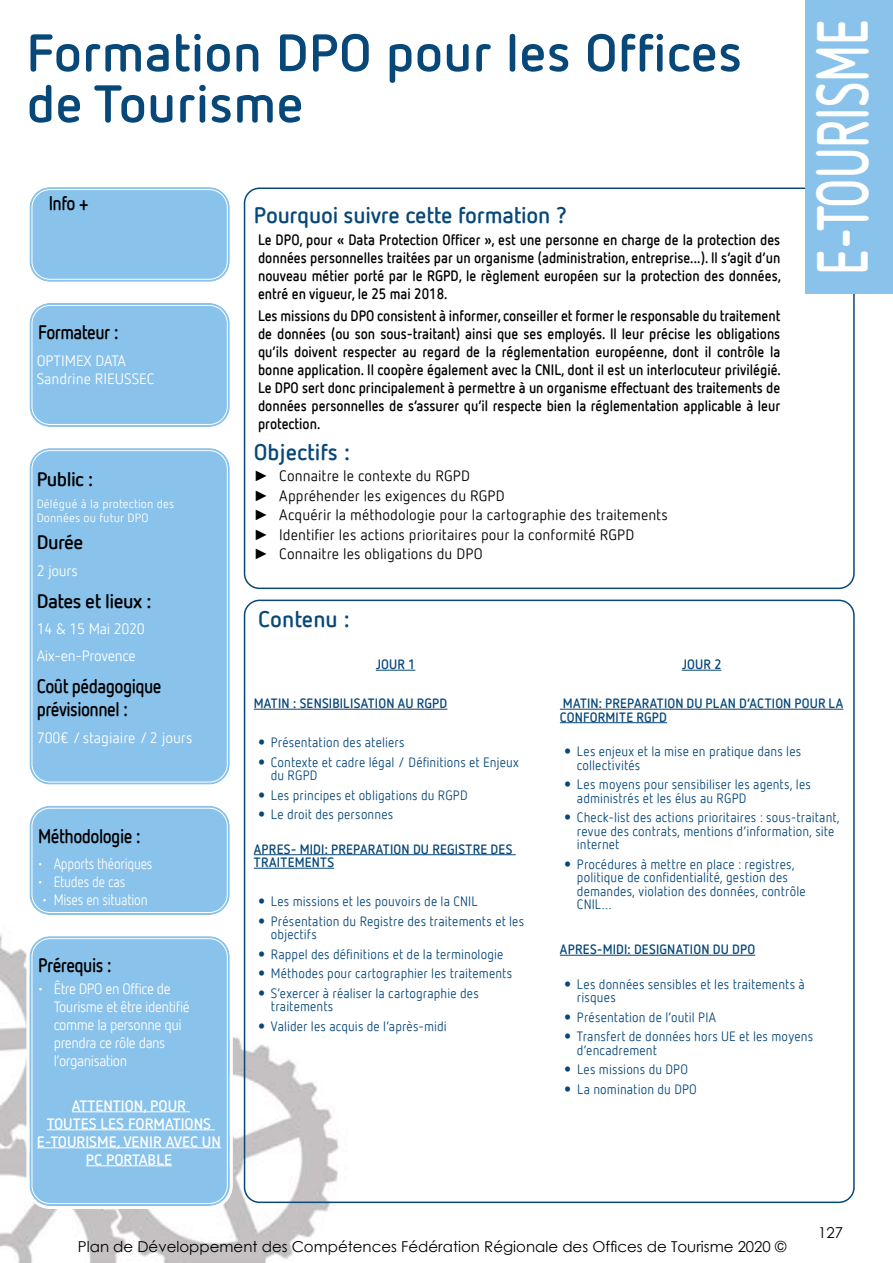
<style>
.page{position:relative;width:893px;height:1263px;background:#fff}
.page>*{position:absolute;margin:0;border:0;box-sizing:border-box;transform-origin:0 0}
.t1{font:700 72px "Netto Offc Pro";color:#fff;scale:.67 1}
.t2{font:700 52.5px/51px "Netto Offc Pro";color:#074879}
.t3{font:700 22.5px "Netto Offc Pro";letter-spacing:-.01em;color:#074879}
.t4{font:700 19.5px/23.4px "Netto Offc Pro";letter-spacing:-.03em;color:#000;scale:.88 1}
.t5{font:700 19.5px "Netto Offc Pro";letter-spacing:-.03em;color:#000}
.t6{font:700 15px/18px "Netto Offc Pro";color:#000;text-align:justify;scale:.9 1}
.t7{font:15px/19.5px "Netto Offc Pro";letter-spacing:.005em;color:#000}
.t8{font:15px/18px "Netto Offc Pro";letter-spacing:-.02em;color:#fff;scale:.95 1}
.t9{font:15px "Century Gothic";color:#000}
.t10{font:700 15px/18px "Netto Offc Pro";color:#fff;text-align:center}
.t11{font:15px/18px "Netto Offc Pro";color:#fff}
.t12{font:15px "Netto Offc Pro";letter-spacing:-.02em;color:#fff;scale:.88 1}
.t13{font:15px/26.5px "Netto Offc Pro";letter-spacing:-.02em;color:#fff}
.t14{font:13.5px/19.5px "Netto Offc Pro";letter-spacing:.01em;color:#074879;scale:.95 1}
.t15{font:700 13.5px/13.5px "Netto Offc Pro";letter-spacing:.015em;color:#074879;scale:.95 1}
.t16{font:12px/13.5px "Netto Offc Pro";letter-spacing:.01em;color:#fff}
.s1{font-family:"Century Gothic"}
</style>
<div class="page">
<img style="left:0;top:187px;width:853px;height:1076px">
<div style="left:244px;top:188px;width:611px;height:401px;border:2px solid #074879;border-radius:15px"></div>
<hr style="left:376px;top:670px;width:39px;height:1px;background:#074879">
<hr style="left:254px;top:709px;width:193px;height:1px;background:#074879">
<hr style="left:254px;top:854px;width:262px;height:1px;background:#074879">
<hr style="left:254px;top:868px;width:80px;height:1px;background:#074879">
<hr style="left:682px;top:670px;width:39px;height:1px;background:#074879">
<hr style="left:560px;top:709px;width:283px;height:1px;background:#074879">
<hr style="left:560px;top:722px;width:107px;height:1px;background:#074879">
<hr style="left:560px;top:955px;width:195px;height:1px;background:#074879">
<div style="left:805px;top:0;width:88px;height:294px;background:#89c2eb"></div>
<div style="left:29px;top:806px;width:201px;height:109px;background:#89c2eb;border-radius:21px"></div>
<div style="left:26px;top:803px;width:207px;height:115px;border:3px solid #fff;border-radius:22px"></div>
<div style="left:31px;top:808px;width:197px;height:105px;border:1px solid #fff;border-radius:18px"></div>
<div style="left:29px;top:936px;width:201px;height:270px;background:#89c2eb;border-radius:21px"></div>
<hr style="left:72px;top:1111px;width:118px;height:1px;background:#fff">
<hr style="left:47px;top:1129px;width:168px;height:1px;background:#fff">
<hr style="left:37px;top:1147px;width:184px;height:1px;background:#fff">
<hr style="left:86px;top:1165px;width:86px;height:1px;background:#fff">
<div style="left:26px;top:933px;width:207px;height:276px;border:3px solid #fff;border-radius:22px"></div>
<div style="left:31px;top:938px;width:197px;height:266px;border:1px solid #fff;border-radius:18px"></div>
<div style="left:29px;top:187px;width:201px;height:95px;background:#89c2eb;border-radius:21px"></div>
<div style="left:26px;top:184px;width:207px;height:101px;border:3px solid #fff;border-radius:22px"></div>
<div style="left:31px;top:189px;width:197px;height:91px;border:1px solid #fff;border-radius:18px"></div>
<div style="left:29px;top:303px;width:201px;height:124px;background:#89c2eb;border-radius:21px"></div>
<div style="left:26px;top:300px;width:207px;height:130px;border:3px solid #fff;border-radius:22px"></div>
<div style="left:31px;top:305px;width:197px;height:120px;border:1px solid #fff;border-radius:18px"></div>
<div style="left:29px;top:448px;width:201px;height:336px;background:#89c2eb;border-radius:21px"></div>
<div style="left:26px;top:445px;width:207px;height:342px;border:3px solid #fff;border-radius:22px"></div>
<div style="left:31px;top:450px;width:197px;height:332px;border:1px solid #fff;border-radius:18px"></div>
<svg style="left:259px;top:739px;width:5px;height:6px"></svg>
<svg style="left:259px;top:759px;width:5px;height:5px"></svg>
<svg style="left:259px;top:792px;width:5px;height:5px"></svg>
<svg style="left:259px;top:811px;width:5px;height:6px"></svg>
<svg style="left:259px;top:898px;width:5px;height:6px"></svg>
<svg style="left:259px;top:918px;width:5px;height:5px"></svg>
<svg style="left:259px;top:951px;width:5px;height:5px"></svg>
<svg style="left:259px;top:970px;width:5px;height:6px"></svg>
<svg style="left:259px;top:990px;width:5px;height:5px"></svg>
<svg style="left:259px;top:1023px;width:5px;height:5px"></svg>
<svg style="left:565px;top:748px;width:5px;height:6px"></svg>
<svg style="left:565px;top:781px;width:5px;height:6px"></svg>
<svg style="left:565px;top:814px;width:5px;height:6px"></svg>
<svg style="left:565px;top:861px;width:5px;height:5px"></svg>
<svg style="left:565px;top:981px;width:5px;height:5px"></svg>
<svg style="left:565px;top:1014px;width:5px;height:5px"></svg>
<svg style="left:565px;top:1033px;width:5px;height:6px"></svg>
<svg style="left:565px;top:1066px;width:5px;height:6px"></svg>
<svg style="left:565px;top:1086px;width:5px;height:5px"></svg>
<h1 class="t1" style="left:794px;top:275px;width:383px;rotate:-90deg">E-TOURISME</h1>
<h2 class="t2" style="left:26px;top:25px;width:717px">Formation DPO pour les Offices de Tourisme</h2>
<h3 class="t4" style="left:49px;top:190px;width:47px">Info +</h3>
<h3 class="t3" style="left:254px;top:200px;width:315px">Pourquoi suivre cette formation ?</h3>
<p class="t6" style="left:258px;top:230px;width:583px">Le DPO, pour « Data Protection Officer », est une personne en charge de la protection des données personnelles traitées par un organisme (administration, entreprise...). Il s’agit d’un nouveau métier porté par le RGPD, le règlement européen sur la protection des données, entré en vigueur, le 25 mai 2018.</p>
<p class="t6" style="left:258px;top:306px;width:583px">Les missions du DPO consistent à informer, conseiller et former le responsable du traitement de données (ou son sous-traitant) ainsi que ses employés. Il leur précise les obligations qu’ils doivent respecter au regard de la réglementation européenne, dont il contrôle la bonne application. Il coopère également avec la CNIL, dont il est un interlocuteur privilégié.<br>Le DPO sert donc principalement à permettre à un organisme effectuant des traitements de données personnelles de s’assurer qu’il respecte bien la réglementation applicable à leur protection.</p>
<h3 class="t3" style="left:254px;top:437px;width:98px">Objectifs :</h3>
<p class="t7" style="left:254px;top:466px;width:416px"><span class="s1">►</span> Connaitre le contexte du RGPD<br><span class="s1">►</span> Appréhender les exigences du RGPD<br><span class="s1">►</span> Acquérir la méthodologie pour la cartographie des traitements <span class="s1">►</span> Identifier les actions prioritaires pour la conformité RGPD<br><span class="s1">►</span> Connaitre les obligations du DPO</p>
<h3 class="t4" style="left:38px;top:320px;width:93px">Formateur :</h3>
<p class="t11" style="left:37px;top:351px;width:119px">OPTIMEX DATA<br>Sandrine RIEUSSEC</p>
<h3 class="t5" style="left:37px;top:466px;width:58px">Public :</h3>
<p class="t16" style="left:37px;top:497px;width:139px">Délégué à la protection des<br>Données ou futur DPO</p>
<h3 class="t5" style="left:37px;top:529px;width:48px">Durée</h3>
<p class="t13" style="left:37px;top:557px;width:43px">2 jours</p>
<h3 class="t5" style="left:37px;top:588px;width:116px">Dates et lieux :</h3>
<p class="t13" style="left:37px;top:615px;width:110px">14 &amp; 15 Mai 2020<br>Aix-en-Provence</p>
<h3 class="t4" style="left:37px;top:673px;width:143px">Coût pédagogique prévisionnel :</h3>
<p class="t11" style="left:37px;top:728px;width:157px">700€ / stagiaire / 2 jours</p>
<h3 class="t3" style="left:258px;top:604px;width:93px">Contenu :</h3>
<p class="t15" style="left:376px;top:657px;width:43px">JOUR 1</p>
<p class="t15" style="left:254px;top:696px;width:205px">MATIN : SENSIBILISATION AU RGPD</p>
<p class="t14" style="left:271px;top:732px;width:263px">Présentation des ateliers<br>Contexte et cadre légal / Définitions et Enjeux</p>
<p class="t14" style="left:271px;top:765px;width:209px">du RGPD<br>Les principes et obligations du RGPD<br>Le droit des personnes</p>
<p class="t15" style="left:254px;top:841px;width:274px">APRES- MIDI: PREPARATION DU REGISTRE DES<br>TRAITEMENTS</p>
<p class="t14" style="left:271px;top:891px;width:268px">Les missions et les pouvoirs de la CNIL<br>Présentation du Registre des traitements et les</p>
<p class="t14" style="left:271px;top:924px;width:256px">objectifs<br>Rappel des définitions et de la terminologie Méthodes pour cartographier les traitements S’exercer à réaliser la cartographie des</p>
<p class="t14" style="left:271px;top:996px;width:187px">traitements<br>Valider les acquis de l’après-midi</p>
<p class="t15" style="left:682px;top:657px;width:43px">JOUR 2</p>
<p class="t15" style="left:560px;top:696px;width:300px">MATIN: PREPARATION DU PLAN D’ACTION POUR LA<br>CONFORMITE RGPD</p>
<p class="t14" style="left:577px;top:744px;width:238px;line-height:13.5px">Les enjeux et la mise en pratique dans les collectivités</p>
<p class="t14" style="left:577px;top:777px;width:248px;line-height:13.5px">Les moyens pour sensibiliser les agents, les administrés et les élus au RGPD</p>
<p class="t14" style="left:577px;top:810px;width:278px;line-height:13.5px">Check-list des actions prioritaires : sous-traitant, revue des contrats, mentions d’information, site internet</p>
<p class="t14" style="left:577px;top:857px;width:242px;line-height:13.5px">Procédures à mettre en place : registres, politique de confidentialité, gestion des demandes, violation des données, contrôle CNIL…</p>
<p class="t15" style="left:560px;top:942px;width:207px">APRES-MIDI: DESIGNATION DU DPO</p>
<p class="t14" style="left:577px;top:977px;width:241px;line-height:13.5px">Les données sensibles et les traitements à risques</p>
<p class="t14" style="left:577px;top:1007px;width:250px">Présentation de l’outil PIA<br>Transfert de données hors UE et les moyens</p>
<p class="t14" style="left:577px;top:1040px;width:128px">d’encadrement<br>Les missions du DPO<br>La nomination du DPO</p>
<h3 class="t4" style="left:38px;top:823px;width:118px">Méthodologie :</h3>
<p class="t12" style="left:37px;top:854px;width:133px">• Apports théoriques</p>
<p class="t12" style="left:37px;top:872px;width:102px">• Etudes de cas</p>
<p class="t12" style="left:41px;top:890px;width:122px">• Mises en situation</p>
<h3 class="t4" style="left:38px;top:952px;width:85px">Prérequis :</h3>
<p class="t8" style="left:54px;top:979px;width:145px;text-indent:-17px">• Être DPO en Office de<br>Tourisme et être identifié comme la personne qui prendra ce rôle dans l’organisation</p>
<p class="t10" style="left:37px;top:1095px;width:186px">ATTENTION, POUR<br>TOUTES LES FORMATIONS<br>E-TOURISME, VENIR AVEC UN<br>PC PORTABLE</p>
<p class="t9" style="left:78px;top:1236px;width:710px">Plan de Développement des Compétences Fédération Régionale des Offices de Tourisme 2020 ©</p>
<p class="t9" style="left:818px;top:1222px;width:26px">127</p>
</div>
